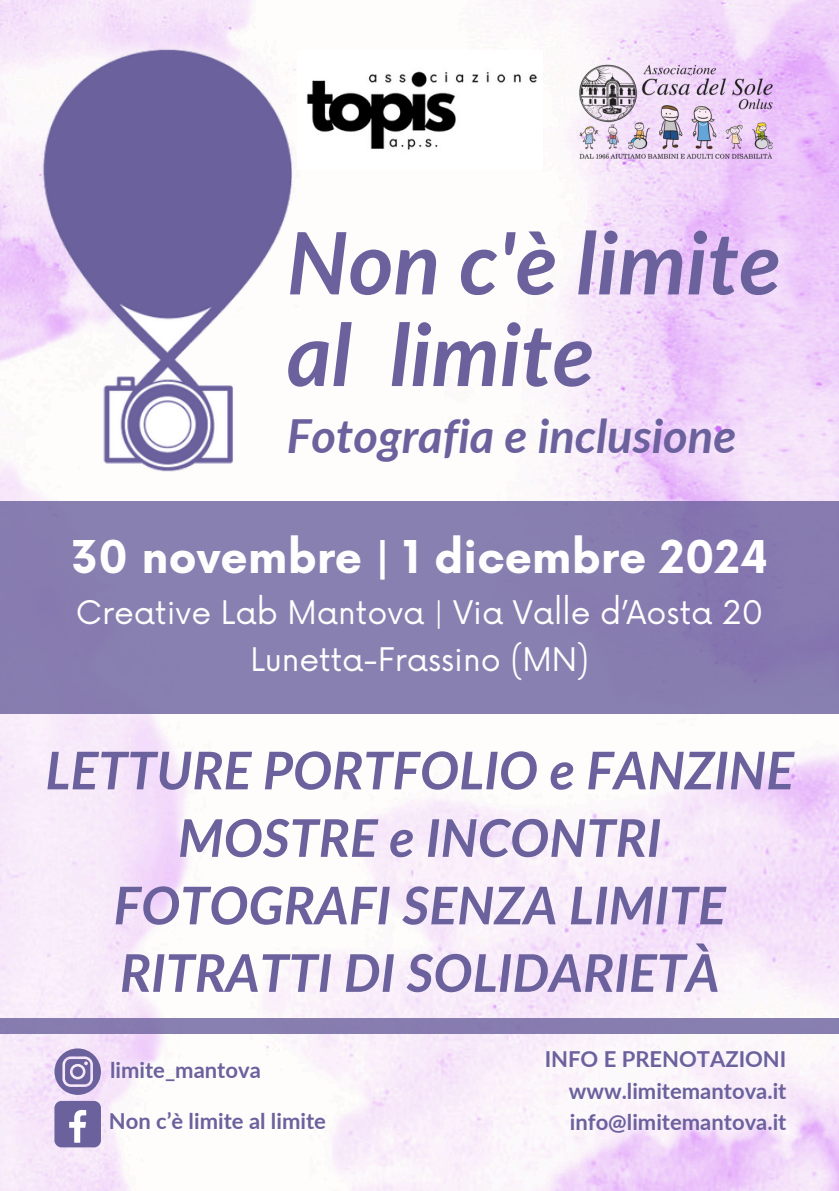
<style>
.page{position:relative;width:839px;height:1191px;background:#fff}
.page>*{position:absolute;margin:0;border:0;box-sizing:border-box;transform-origin:0 0}
.t1{font:italic 700 86.2px/91.6px "Lato";color:#6b619d}
.t2{font:italic 700 52px/67.6px "Lato";color:#6b619d;text-align:center}
.t3{font:italic 700 47px "Lato";color:#6b619d}
.t4{font:700 44px "Now";color:#fefefe}
.t5{font:31.6px "Now";color:#fefefe}
.t6{font:700 22px "Lato";color:#6b619d}
</style>
<div class="page">
<img style="left:0;top:0;width:838px;height:1191px">
<img style="left:11px;top:12px;width:336px;height:490px">
<img style="left:574px;top:55px;width:203px;height:109px">
<img style="left:298px;top:51px;width:244px;height:118px">
<div style="left:0;top:502px;width:838px;height:212px;background:#8880b0"></div>
<svg style="left:54px;top:1048px;width:47px;height:47px"></svg>
<div style="left:54px;top:1101px;width:47px;height:46px;background:#6b619d;border-radius:7px"></div>
<svg style="left:69px;top:1110px;width:17px;height:33px"></svg>
<div style="left:0;top:1018px;width:838px;height:16px;background:#877daf"></div>
<h1 class="t1" style="left:287px;top:215px;width:495px">Non c'è limite al limite</h1>
<h1 class="t3" style="left:287px;top:407px;width:451px">Fotografia e inclusione</h1>
<p class="t4" style="left:71px;top:534px;width:698px">30 novembre | 1 dicembre 2024</p>
<p class="t5" style="left:76px;top:595px;width:689px">Creative Lab Mantova | Via Valle d’Aosta 20</p>
<h1 class="t5" style="left:250px;top:642px;width:340px">Lunetta-Frassino (MN)</h1>
<h2 class="t2" style="left:45px;top:735px;width:750px">LETTURE PORTFOLIO e FANZINE<br>MOSTRE e INCONTRI<br>FOTOGRAFI SENZA LIMITE<br>RITRATTI DI SOLIDARIETÀ</h2>
<p class="t6" style="left:110px;top:1056px;width:152px">limite_mantova</p>
<h3 class="t6" style="left:544px;top:1045px;width:243px">INFO E PRENOTAZIONI</h3>
<p class="t6" style="left:568px;top:1077px;width:219px">www.limitemantova.it</p>
<p class="t6" style="left:109px;top:1107px;width:219px">Non c’è limite al limite</p>
<p class="t6" style="left:569px;top:1108px;width:218px">info@limitemantova.it</p>
</div>
